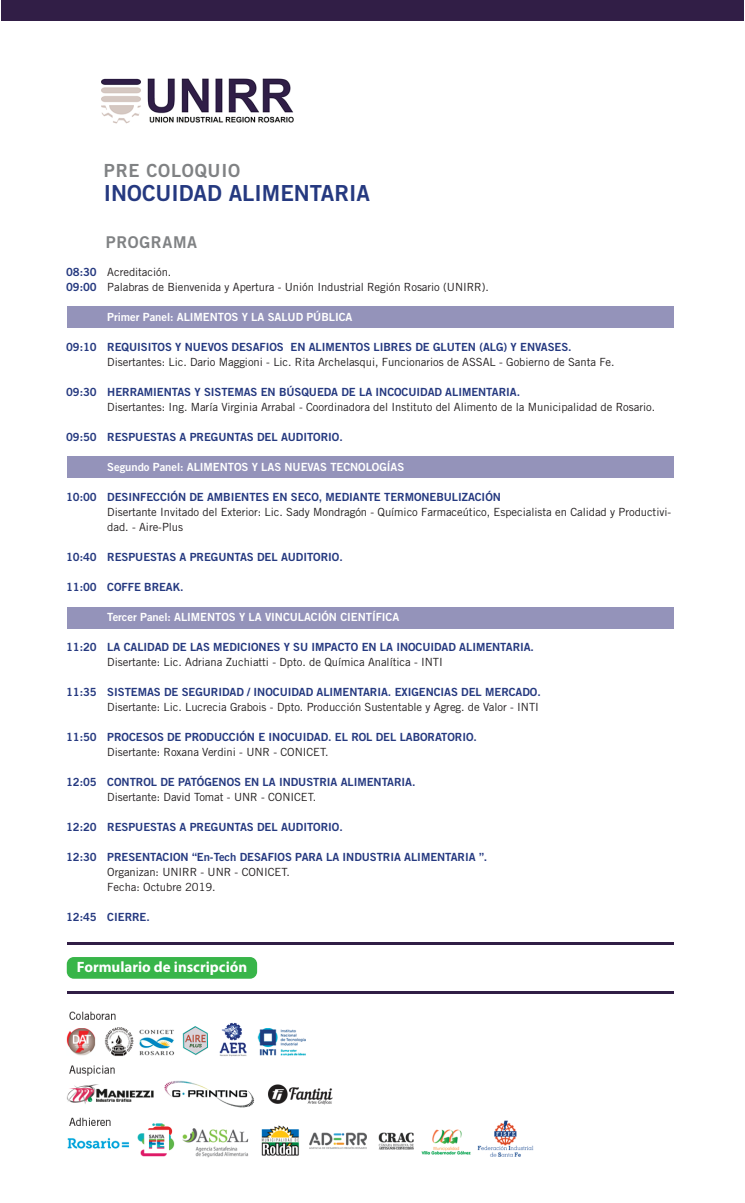
<style>
.page{position:relative;width:745px;height:1203px;background:#fff}
.page>*{position:absolute;margin:0;border:0;box-sizing:border-box;transform-origin:0 0}
.t1{font:22.12px "Trade Gothic Bold Two";color:#253980}
.t2{font:18.12px "Trade Gothic Bold Two";letter-spacing:.04em;color:#808284}
.t3{font:16.25px "Trade Gothic Bold Two";letter-spacing:.04em;color:#808284}
.t4{font:700 15px "Myriad Pro";color:#fff}
.t5{font:11.25px/15px "Trade Gothic Bold Two";letter-spacing:-.005em;color:#253980}
.t6{font:11.25px/15px "Trade Gothic";letter-spacing:-.005em;color:#221e1f}
.t7{font:11.25px "Trade Gothic Bold Two";letter-spacing:-.005em;color:#fff}
</style>
<div class="page">
<div style="left:67px;top:457px;width:606px;height:21px;background:#9493ba"></div>
<div style="left:67px;top:607px;width:606px;height:21px;background:#9493ba"></div>
<hr style="left:67px;top:942px;width:606px;height:2px;background:#311e46">
<hr style="left:67px;top:991px;width:606px;height:2px;background:#311e46">
<div style="left:67px;top:306px;width:606px;height:22px;background:#9493ba"></div>
<div style="left:1px;top:0;width:742px;height:20px;background:#311e46"></div>
<img style="left:101px;top:78px;width:192px;height:46px">
<div style="left:67px;top:957px;width:190px;height:22px;background:#38b549;border-radius:7px"></div>
<img style="left:66px;top:1011px;width:468px;height:147px">
<h2 class="t2" style="left:104px;top:159px;width:138px">PRE COLOQUIO</h2>
<h1 class="t1" style="left:104px;top:180px;width:267px">INOCUIDAD ALIMENTARIA</h1>
<p class="t5" style="left:66px;top:264px;width:32px">08:30<br>09:00</p>
<p class="t5" style="left:66px;top:339px;width:32px">09:10</p>
<p class="t5" style="left:66px;top:384px;width:32px">09:30</p>
<p class="t5" style="left:66px;top:429px;width:32px">09:50</p>
<p class="t5" style="left:66px;top:489px;width:32px">10:00</p>
<p class="t5" style="left:66px;top:549px;width:32px">10:40</p>
<p class="t5" style="left:66px;top:579px;width:32px">11:00</p>
<p class="t5" style="left:66px;top:639px;width:32px">11:20</p>
<p class="t5" style="left:66px;top:684px;width:32px">11:35</p>
<p class="t5" style="left:66px;top:729px;width:32px">11:50</p>
<p class="t5" style="left:66px;top:774px;width:32px">12:05</p>
<p class="t5" style="left:66px;top:819px;width:32px">12:20</p>
<p class="t5" style="left:66px;top:849px;width:32px">12:30</p>
<p class="t5" style="left:66px;top:909px;width:32px">12:45</p>
<h3 class="t3" style="left:106px;top:232px;width:93px">PROGRAMA</h3>
<p class="t6" style="left:107px;top:264px;width:383px">Acreditación.<br>Palabras de Bienvenida y Apertura - Unión Industrial Región Rosario (UNIRR).</p>
<p class="t7" style="left:107px;top:310px;width:246px">Primer Panel: ALIMENTOS Y LA SALUD PÚBLICA</p>
<p class="t5" style="left:107px;top:339px;width:465px">REQUISITOS Y NUEVOS DESAFIOS EN ALIMENTOS LIBRES DE GLUTEN (ALG) Y ENVASES.</p>
<p class="t6" style="left:107px;top:354px;width:508px">Disertantes: Lic. Dario Maggioni - Lic. Rita Archelasqui, Funcionarios de ASSAL - Gobierno de Santa Fe.</p>
<p class="t5" style="left:107px;top:384px;width:414px">HERRAMIENTAS Y SISTEMAS EN BÚSQUEDA DE LA INCOCUIDAD ALIMENTARIA.</p>
<p class="t6" style="left:107px;top:399px;width:549px">Disertantes: Ing. María Virginia Arrabal - Coordinadora del Instituto del Alimento de la Municipalidad de Rosario.</p>
<p class="t5" style="left:107px;top:429px;width:237px">RESPUESTAS A PREGUNTAS DEL AUDITORIO.</p>
<p class="t7" style="left:107px;top:460px;width:298px">Segundo Panel: ALIMENTOS Y LAS NUEVAS TECNOLOGÍAS</p>
<p class="t5" style="left:107px;top:489px;width:395px">DESINFECCIÓN DE AMBIENTES EN SECO, MEDIANTE TERMONEBULIZACIÓN</p>
<p class="t6" style="left:107px;top:504px;width:565px">Disertante Invitado del Exterior: Lic. Sady Mondragón - Químico Farmaceútico, Especialista en Calidad y Productivi&shy;dad. - Aire-Plus</p>
<p class="t5" style="left:107px;top:549px;width:237px">RESPUESTAS A PREGUNTAS DEL AUDITORIO.</p>
<p class="t5" style="left:107px;top:579px;width:78px">COFFE BREAK.</p>
<p class="t7" style="left:107px;top:610px;width:293px">Tercer Panel: ALIMENTOS Y LA VINCULACIÓN CIENTÍFICA</p>
<p class="t5" style="left:107px;top:639px;width:428px">LA CALIDAD DE LAS MEDICIONES Y SU IMPACTO EN LA INOCUIDAD ALIMENTARIA.</p>
<p class="t6" style="left:107px;top:654px;width:337px">Disertante: Lic. Adriana Zuchiatti - Dpto. de Química Analítica - INTI</p>
<p class="t5" style="left:107px;top:684px;width:434px">SISTEMAS DE SEGURIDAD / INOCUIDAD ALIMENTARIA. EXIGENCIAS DEL MERCADO.</p>
<p class="t6" style="left:107px;top:699px;width:433px">Disertante: Lic. Lucrecia Grabois - Dpto. Producción Sustentable y Agreg. de Valor - INTI</p>
<p class="t5" style="left:107px;top:729px;width:371px">PROCESOS DE PRODUCCIÓN E INOCUIDAD. EL ROL DEL LABORATORIO.</p>
<p class="t6" style="left:107px;top:744px;width:223px">Disertante: Roxana Verdini - UNR - CONICET.</p>
<p class="t5" style="left:107px;top:774px;width:309px">CONTROL DE PATÓGENOS EN LA INDUSTRIA ALIMENTARIA.</p>
<p class="t6" style="left:107px;top:789px;width:210px">Disertante: David Tomat - UNR - CONICET.</p>
<p class="t5" style="left:107px;top:819px;width:237px">RESPUESTAS A PREGUNTAS DEL AUDITORIO.</p>
<p class="t5" style="left:107px;top:849px;width:381px">PRESENTACION “En-Tech DESAFIOS PARA LA INDUSTRIA ALIMENTARIA ”.</p>
<p class="t6" style="left:107px;top:864px;width:184px">Organizan: UNIRR - UNR - CONICET.<br>Fecha: Octubre 2019.</p>
<p class="t5" style="left:107px;top:909px;width:44px">CIERRE.</p>
<h3 class="t4" style="left:77px;top:957px;width:172px">Formulario de inscripción</h3>
</div>
